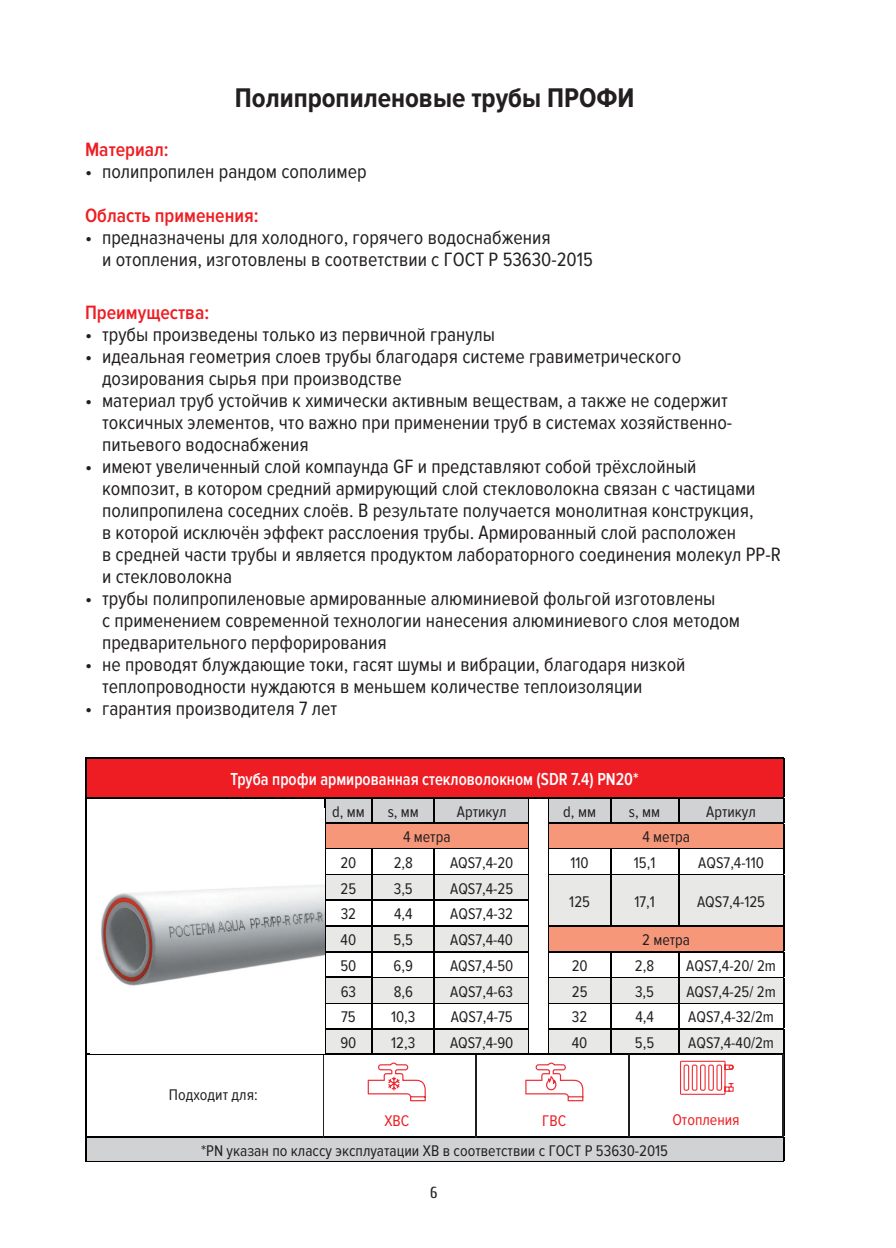
<style>
.page{position:relative;width:896px;height:1248px;background:#fff}
.page>*{position:absolute;margin:0;border:0;box-sizing:border-box;transform-origin:0 0}
.t1{font:700 28px "Proxima Nova Cond";color:#231f20}
.t2{font:20px/22px "Proxima Nova Cond";color:#231f20}
.t3{font:600 20px "Proxima Nova Cond";color:#ee1d23}
.t4{font:600 18px "Proxima Nova Cond";color:#fff;scale:.93 1}
.t5{font:16px "Proxima Nova Cond";color:#231f20}
.t6{font:16px "Proxima Nova Cond";color:#ee1d23}
.t7{font:16px "Cuprum";color:#231f20}
</style>
<div class="page">
<div style="left:86px;top:757px;width:697px;height:40px;background:#ee1d23"></div>
<svg style="left:86px;top:798px;width:697px;height:363px"></svg>
<hr style="left:85px;top:757px;width:240px;height:1px;background:#000">
<hr style="left:85px;top:758px;width:1px;height:39px;background:#000">
<hr style="left:325px;top:757px;width:47px;height:1px;background:#000">
<hr style="left:372px;top:757px;width:62px;height:1px;background:#000">
<hr style="left:434px;top:757px;width:95px;height:1px;background:#000">
<svg style="left:529px;top:757px;width:20px;height:1px"></svg>
<hr style="left:549px;top:757px;width:61px;height:1px;background:#000">
<hr style="left:610px;top:757px;width:68px;height:1px;background:#000">
<hr style="left:678px;top:757px;width:106px;height:1px;background:#000">
<hr style="left:783px;top:758px;width:1px;height:39px;background:#000">
<hr style="left:85px;top:797px;width:240px;height:1px;background:#000">
<svg style="left:85px;top:798px;width:1px;height:255px"></svg>
<hr style="left:85px;top:1053px;width:240px;height:1px;background:#000">
<hr style="left:85px;top:1054px;width:1px;height:82px;background:#000">
<hr style="left:783px;top:1054px;width:1px;height:82px;background:#000">
<svg style="left:324px;top:797px;width:460px;height:257px"></svg>
<hr style="left:548px;top:951px;width:62px;height:1px;background:#000">
<hr style="left:610px;top:951px;width:68px;height:1px;background:#000">
<hr style="left:678px;top:951px;width:106px;height:1px;background:#000">
<hr style="left:85px;top:1136px;width:240px;height:1px;background:#000">
<svg style="left:85px;top:1137px;width:1px;height:24px"></svg>
<hr style="left:325px;top:1136px;width:47px;height:1px;background:#000">
<hr style="left:372px;top:1136px;width:62px;height:1px;background:#000">
<hr style="left:434px;top:1136px;width:95px;height:1px;background:#000">
<svg style="left:529px;top:1136px;width:20px;height:1px"></svg>
<hr style="left:549px;top:1136px;width:61px;height:1px;background:#000">
<hr style="left:610px;top:1136px;width:68px;height:1px;background:#000">
<hr style="left:678px;top:1136px;width:106px;height:1px;background:#000">
<svg style="left:783px;top:1137px;width:1px;height:24px"></svg>
<hr style="left:85px;top:1161px;width:240px;height:1px;background:#000">
<hr style="left:325px;top:1161px;width:47px;height:1px;background:#000">
<hr style="left:372px;top:1161px;width:62px;height:1px;background:#000">
<hr style="left:434px;top:1161px;width:95px;height:1px;background:#000">
<svg style="left:529px;top:1161px;width:20px;height:1px"></svg>
<hr style="left:549px;top:1161px;width:61px;height:1px;background:#000">
<hr style="left:610px;top:1161px;width:68px;height:1px;background:#000">
<hr style="left:678px;top:1161px;width:106px;height:1px;background:#000">
<img style="left:91px;top:808px;width:233px;height:245px">
<hr style="left:323px;top:1054px;width:1px;height:83px;background:#231f20">
<hr style="left:476px;top:1054px;width:1px;height:83px;background:#231f20">
<hr style="left:782px;top:1053px;width:1px;height:83px;background:#231f20">
<hr style="left:629px;top:1053px;width:1px;height:83px;background:#231f20">
<svg style="left:368px;top:1062px;width:58px;height:39px"></svg>
<svg style="left:525px;top:1062px;width:58px;height:39px"></svg>
<svg style="left:680px;top:1060px;width:53px;height:34px"></svg>
<h1 class="t1" style="left:235px;top:82px;width:401px">Полипропиленовые трубы ПРОФИ</h1>
<p class="t3" style="left:85px;top:138px;width:85px">Материал:</p>
<p class="t2" style="left:85px;top:160px;width:283px">• полипропилен рандом сополимер</p>
<p class="t3" style="left:85px;top:204px;width:175px">Область применения:</p>
<p class="t2" style="left:102px;top:226px;width:492px;text-indent:-17px">• предназначены для холодного, горячего водоснабжения<br>и отопления, изготовлены в соответствии с ГОСТ Р 53630-2015</p>
<p class="t3" style="left:85px;top:301px;width:126px">Преимущества:</p>
<p class="t2" style="left:85px;top:323px;width:411px">• трубы произведены только из первичной гранулы</p>
<p class="t2" style="left:102px;top:345px;width:581px;text-indent:-17px">• идеальная геометрия слоев трубы благодаря системе гравиметрического дозирования сырья при производстве</p>
<p class="t2" style="left:102px;top:389px;width:632px;text-indent:-17px">• материал труб устойчив к химически активным веществам, а также не содержит токсичных элементов, что важно при применении труб в системах хозяйственно&shy;питьевого водоснабжения</p>
<p class="t2" style="left:102px;top:455px;width:680px;text-indent:-17px">• имеют увеличенный слой компаунда GF и представляют собой трёхслойный<br>композит, в котором средний армирующий слой стекловолокна связан с частицами полипропилена соседних слоёв. В результате получается монолитная конструкция,<br>в которой исключён эффект расслоения трубы. Армированный слой расположен<br>в средней части трубы и является продуктом лабораторного соединения молекул PP-R и стекловолокна</p>
<p class="t2" style="left:102px;top:587px;width:639px;text-indent:-17px">• трубы полипропиленовые армированные алюминиевой фольгой изготовлены<br>с применением современной технологии нанесения алюминиевого слоя методом предварительного перфорирования</p>
<p class="t2" style="left:102px;top:653px;width:585px;text-indent:-17px">• не проводят блуждающие токи, гасят шумы и вибрации, благодаря низкой теплопроводности нуждаются в меньшем количестве теплоизоляции</p>
<p class="t2" style="left:85px;top:697px;width:254px">• гарантия производителя 7 лет</p>
<p class="t4" style="left:231px;top:768px;width:440px">Труба профи армированная стекловолокном (SDR 7.4) PN20*</p>
<p class="t5" style="left:332px;top:802px;width:34px">d, мм</p>
<p class="t5" style="left:388px;top:802px;width:33px">s, мм</p>
<p class="t5" style="left:457px;top:802px;width:51px">Артикул</p>
<p class="t5" style="left:563px;top:802px;width:34px">d, мм</p>
<p class="t5" style="left:629px;top:802px;width:33px">s, мм</p>
<p class="t5" style="left:706px;top:802px;width:51px">Артикул</p>
<p class="t5" style="left:403px;top:828px;width:49px">4 метра</p>
<p class="t5" style="left:642px;top:828px;width:49px">4 метра</p>
<p class="t5" style="left:340px;top:853px;width:18px">20</p>
<p class="t5" style="left:394px;top:853px;width:21px">2,8</p>
<p class="t5" style="left:450px;top:853px;width:65px">AQS7,4-20</p>
<p class="t5" style="left:570px;top:853px;width:20px">110</p>
<p class="t5" style="left:634px;top:853px;width:23px">15,1</p>
<p class="t5" style="left:698px;top:853px;width:67px">AQS7,4-110</p>
<p class="t5" style="left:341px;top:879px;width:17px">25</p>
<p class="t5" style="left:394px;top:879px;width:21px">3,5</p>
<p class="t5" style="left:450px;top:879px;width:65px">AQS7,4-25</p>
<p class="t5" style="left:569px;top:892px;width:22px">125</p>
<p class="t5" style="left:634px;top:892px;width:22px">17,1</p>
<p class="t5" style="left:697px;top:892px;width:70px">AQS7,4-125</p>
<p class="t5" style="left:341px;top:905px;width:17px">32</p>
<p class="t5" style="left:394px;top:905px;width:20px">4,4</p>
<p class="t5" style="left:450px;top:905px;width:64px">AQS7,4-32</p>
<p class="t5" style="left:341px;top:930px;width:17px">40</p>
<p class="t5" style="left:394px;top:930px;width:21px">5,5</p>
<p class="t5" style="left:450px;top:930px;width:64px">AQS7,4-40</p>
<p class="t5" style="left:642px;top:930px;width:50px">2 метра</p>
<p class="t5" style="left:340px;top:956px;width:18px">50</p>
<p class="t5" style="left:393px;top:956px;width:21px">6,9</p>
<p class="t5" style="left:450px;top:956px;width:65px">AQS7,4-50</p>
<p class="t5" style="left:572px;top:956px;width:18px">20</p>
<p class="t5" style="left:635px;top:956px;width:21px">2,8</p>
<p class="t5" style="left:686px;top:956px;width:91px">AQS7,4-20/ 2m</p>
<p class="t5" style="left:341px;top:982px;width:17px">63</p>
<p class="t5" style="left:394px;top:982px;width:21px">8,6</p>
<p class="t5" style="left:450px;top:982px;width:64px">AQS7,4-63</p>
<p class="t5" style="left:572px;top:982px;width:17px">25</p>
<p class="t5" style="left:635px;top:982px;width:21px">3,5</p>
<p class="t5" style="left:686px;top:982px;width:91px">AQS7,4-25/ 2m</p>
<p class="t5" style="left:341px;top:1007px;width:16px">75</p>
<p class="t5" style="left:391px;top:1007px;width:26px">10,3</p>
<p class="t5" style="left:451px;top:1007px;width:63px">AQS7,4-75</p>
<p class="t5" style="left:572px;top:1007px;width:17px">32</p>
<p class="t5" style="left:635px;top:1007px;width:20px">4,4</p>
<p class="t5" style="left:688px;top:1007px;width:87px">AQS7,4-32/2m</p>
<p class="t5" style="left:340px;top:1033px;width:18px">90</p>
<p class="t5" style="left:391px;top:1033px;width:26px">12,3</p>
<p class="t5" style="left:450px;top:1033px;width:65px">AQS7,4-90</p>
<p class="t5" style="left:572px;top:1033px;width:17px">40</p>
<p class="t5" style="left:635px;top:1033px;width:21px">5,5</p>
<p class="t5" style="left:688px;top:1033px;width:87px">AQS7,4-40/2m</p>
<p class="t5" style="left:169px;top:1085px;width:90px">Подходит для:</p>
<p class="t6" style="left:384px;top:1111px;width:26px">ХВС</p>
<p class="t6" style="left:542px;top:1111px;width:25px">ГВС</p>
<p class="t6" style="left:672px;top:1111px;width:69px">Отопления</p>
<p class="t5" style="left:201px;top:1141px;width:468px">*PN указан по классу эксплуатации ХВ в соответствии с ГОСТ Р 53630-2015</p>
<p class="t7" style="left:430px;top:1181px;width:9px">6</p>
</div>
